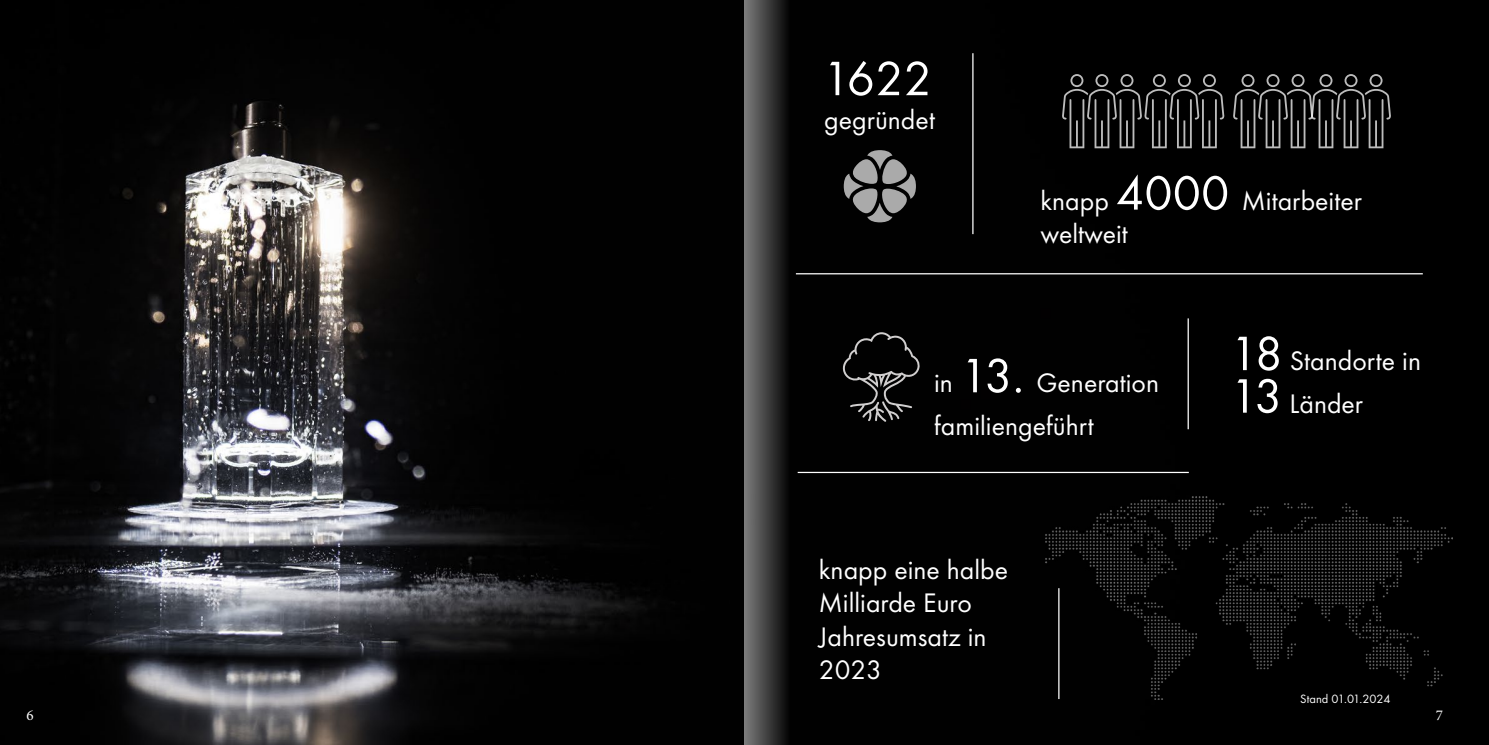
<style>
.page{position:relative;width:1489px;height:745px;background:#fff}
.page>*{position:absolute;margin:0;border:0;box-sizing:border-box;transform-origin:0 0}
.t1{font:50px "Futura TOT Boo";color:#fff}
.t2{font:27.75px/33.4px "Futura TOT Boo";color:#fff}
.t3{font:15px "Minion Pro";color:#fff}
.t4{font:12.5px "Futura TOT Boo";color:#fff}
.s1{font-size:50px}
</style>
<div class="page">
<img style="left:0;top:0;width:1488px;height:744px">
<div style="left:744px;top:0;width:46px;height:744px;background:linear-gradient(to right,#7e7e7e,#060606)"></div>
<img style="left:1045px;top:496px;width:407px;height:203px">
<hr style="left:797px;top:471px;width:391px;height:2px;background:#fff">
<hr style="left:795px;top:273px;width:627px;height:1px;background:#fff">
<hr style="left:1187px;top:318px;width:1px;height:111px;background:#fff">
<hr style="left:1058px;top:587px;width:1px;height:111px;background:#fff">
<hr style="left:972px;top:53px;width:1px;height:181px;background:#fff">
<svg style="left:1061px;top:74px;width:163px;height:74px;background:#272727"></svg>
<svg style="left:1232px;top:74px;width:158px;height:74px;background:#282828"></svg>
<svg style="left:841px;top:332px;width:79px;height:89px;background:#1e1e1e"></svg>
<svg style="left:843px;top:150px;width:72px;height:72px;background:#575757"></svg>
<h1 class="t1" style="left:822px;top:49px;width:111px">1622</h1>
<p class="t2" style="left:824px;top:102px;width:112px">gegründet</p>
<p class="t2" style="left:1040px;top:183px;width:323px">knapp <span class="s1">4000</span> Mitarbeiter weltweit</p>
<p class="t2" style="left:934px;top:361px;width:226px;line-height:42.5px">in <span class="s1">13.</span> Generation familiengeführt</p>
<p class="t2" style="left:819px;top:552px;width:191px">knapp eine halbe<br>Milliarde Euro<br>Jahresumsatz in<br>2023</p>
<p class="t2" style="left:1229px;top:339px;width:193px;line-height:42.5px"><span class="s1">18</span> Standorte in<br><span class="s1">13</span> Länder</p>
<p class="t4" style="left:1300px;top:690px;width:92px">Stand 01.01.2024</p>
<p class="t3" style="left:26px;top:704px;width:9px">6</p>
<p class="t3" style="left:1435px;top:704px;width:9px">7</p>
</div>
